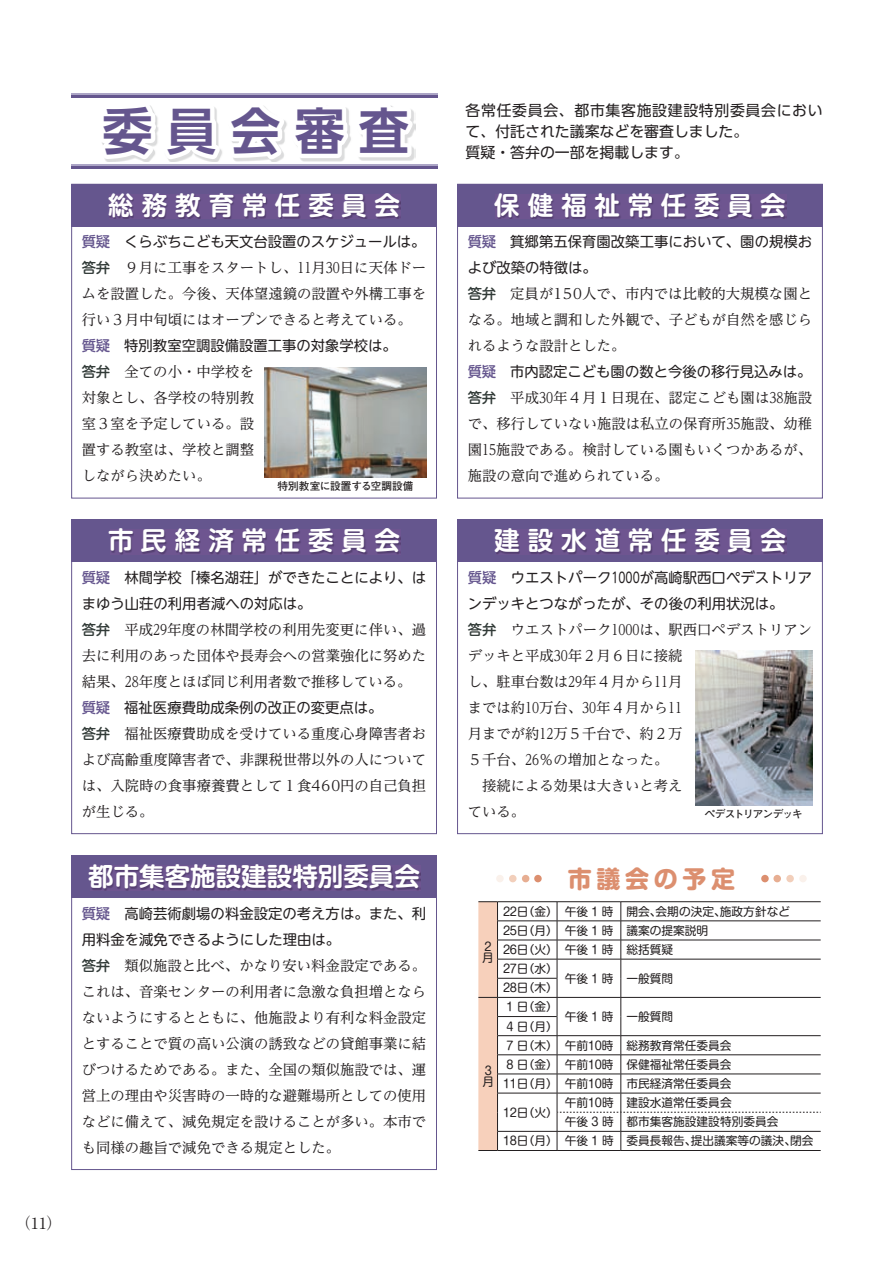
<style>
.page{position:relative;width:893px;height:1263px;background:#fff}
.page>*{position:absolute;margin:0;border:0;box-sizing:border-box;transform-origin:0 0}
.t1{font:700 49.95px "UD Shin Go Pro De";letter-spacing:.28em;color:#65568e}
.t2{font:700 25.5px "UD Shin M Go Pro De";letter-spacing:.3em;color:#fff}
.t3{font:700 25.5px "UD Shin M Go Pro De";color:#fff}
.t4{font:700 23.85px "Shin M Go Pro";letter-spacing:.2em;color:#dc8f6f}
.t5{font:15.9px "Ryumin";color:#231f20}
.t6{font:14.85px "UD Shin Go Pro";color:#231f20}
.t7{font:14.85px "UD Shin Go Pro";letter-spacing:.045em;color:#231f20}
.t8{font:14.4px/26.1px "UD Reimin Pro";color:#231f20;text-align:justify}
.t9{font:14.4px/26.1px "UD Shin M Go Pro";color:#231f20}
.t10{font:11.7px "Shin M Go Pro";color:#231f20}
.t11{font:700 10.65px "Futo Go B101";color:#231f20}
.t12{font:700 10.65px "Futo Go B101";letter-spacing:-.09em;color:#231f20}
.s1{font-weight:500;color:#65568e}
.s2{font-family:"UD Shin M Go Pro";font-weight:500;color:#323b38}
</style>
<div class="page">
<hr style="left:497px;top:920px;width:60px;height:1px;background:#231f20">
<hr style="left:497px;top:940px;width:60px;height:1px;background:#231f20">
<hr style="left:497px;top:959px;width:60px;height:1px;background:#231f20">
<hr style="left:497px;top:978px;width:60px;height:1px;background:#231f20">
<hr style="left:497px;top:1016px;width:60px;height:1px;background:#231f20">
<hr style="left:497px;top:1035px;width:60px;height:1px;background:#231f20">
<hr style="left:497px;top:1054px;width:60px;height:1px;background:#231f20">
<hr style="left:497px;top:1074px;width:60px;height:1px;background:#231f20">
<hr style="left:497px;top:1093px;width:60px;height:1px;background:#231f20">
<hr style="left:497px;top:1131px;width:60px;height:1px;background:#231f20">
<hr style="left:497px;top:1150px;width:60px;height:1px;background:#231f20">
<hr style="left:557px;top:1150px;width:64px;height:1px;background:#231f20">
<hr style="left:621px;top:1150px;width:200px;height:1px;background:#231f20">
<hr style="left:497px;top:901px;width:60px;height:1px;background:#231f20">
<hr style="left:557px;top:901px;width:64px;height:1px;background:#231f20">
<hr style="left:621px;top:901px;width:200px;height:1px;background:#231f20">
<hr style="left:497px;top:997px;width:60px;height:1px;background:#231f20">
<svg style="left:557px;top:902px;width:264px;height:248px"></svg>
<svg style="left:478px;top:901px;width:20px;height:250px;background:#eac6b3"></svg>
<div style="left:522px;top:875px;width:7px;height:7px;background:#e7ae92;border-radius:50%"></div>
<div style="left:509px;top:875px;width:8px;height:7px;background:#f2cfbb;border-radius:50%"></div>
<div style="left:496px;top:875px;width:8px;height:7px;background:#faf1eb;border-radius:50%"></div>
<div style="left:534px;top:875px;width:8px;height:7px;background:#dc8f6f;border-radius:50%"></div>
<div style="left:773px;top:875px;width:8px;height:7px;background:#e7ae92;border-radius:50%"></div>
<div style="left:786px;top:875px;width:8px;height:7px;background:#f2cfbb;border-radius:50%"></div>
<div style="left:799px;top:875px;width:8px;height:7px;background:#faf1eb;border-radius:50%"></div>
<div style="left:761px;top:875px;width:8px;height:7px;background:#dc8f6f;border-radius:50%"></div>
<hr style="left:71px;top:94px;width:367px;height:2px;background:#aca5c6">
<hr style="left:71px;top:96px;width:367px;height:2px;background:#65568e">
<hr style="left:71px;top:165px;width:367px;height:2px;background:#aca5c6">
<hr style="left:71px;top:167px;width:367px;height:2px;background:#65568e">
<svg style="left:71px;top:93px;width:351px;height:74px"></svg>
<div style="left:71px;top:184px;width:366px;height:42px;background:#65568e"></div>
<div style="left:71px;top:519px;width:366px;height:43px;background:#65568e"></div>
<div style="left:71px;top:855px;width:366px;height:43px;background:#65568e"></div>
<div style="left:457px;top:184px;width:366px;height:42px;background:#65568e"></div>
<div style="left:457px;top:519px;width:366px;height:43px;background:#65568e"></div>
<img style="left:110px;top:194px;width:291px;height:25px">
<img style="left:110px;top:530px;width:291px;height:24px">
<img style="left:90px;top:865px;width:331px;height:25px">
<img style="left:496px;top:194px;width:290px;height:25px">
<img style="left:496px;top:530px;width:290px;height:24px">
<img style="left:264px;top:367px;width:162px;height:110px">
<img style="left:695px;top:650px;width:117px;height:155px">
<p class="t5" style="left:15px;top:1213px;width:49px">)11(</p>
<h1 class="t1" style="left:103px;top:91px;width:308px">委員会審査</h1>
<h2 class="t2" style="left:108px;top:184px;width:293px">総務教育常任委員会</h2>
<p class="t9" style="left:82px;top:228px;width:345px"><span class="s1">質疑</span>　くらぶちこども天文台設置のスケジュールは。</p>
<p class="t8" style="left:82px;top:254px;width:346px"><span class="s2">答弁</span>　９月に工事をスタートし、11月30日に天体ドームを設置した。今後、天体望遠鏡の設置や外構工事を行い３月中旬頃にはオープンできると考えている。</p>
<p class="t9" style="left:82px;top:332px;width:317px"><span class="s1">質疑</span>　特別教室空調設備設置工事の対象学校は。</p>
<p class="t8" style="left:82px;top:358px;width:174px"><span class="s2">答弁</span>　全ての小・中学校を対象とし、各学校の特別教室３室を予定している。設置する教室は、学校と調整しながら決めたい。</p>
<p class="t11" style="left:277px;top:479px;width:138px">特別教室に設置する空調設備</p>
<h2 class="t2" style="left:108px;top:520px;width:293px">市民経済常任委員会</h2>
<p class="t9" style="left:82px;top:564px;width:346px"><span class="s1">質疑</span>　林間学校「榛名湖荘」ができたことにより、はまゆう山荘の利用者減への対応は。</p>
<p class="t8" style="left:82px;top:616px;width:346px"><span class="s2">答弁</span>　平成29年度の林間学校の利用先変更に伴い、過去に利用のあった団体や長寿会への営業強化に努めた結果、28年度とほぼ同じ利用者数で推移している。</p>
<p class="t9" style="left:82px;top:694px;width:302px"><span class="s1">質疑</span>　福祉医療費助成条例の改正の変更点は。</p>
<p class="t8" style="left:82px;top:720px;width:346px"><span class="s2">答弁</span>　福祉医療費助成を受けている重度心身障害者および高齢重度障害者で、非課税世帯以外の人については、入院時の食事療養費として１食460円の自己負担が生じる。</p>
<h2 class="t3" style="left:88px;top:856px;width:333px">都市集客施設建設特別委員会</h2>
<p class="t9" style="left:82px;top:900px;width:346px"><span class="s1">質疑</span>　高崎芸術劇場の料金設定の考え方は。また、利用料金を減免できるようにした理由は。</p>
<p class="t8" style="left:82px;top:952px;width:346px"><span class="s2">答弁</span>　類似施設と比べ、かなり安い料金設定である。これは、音楽センターの利用者に急激な負担増とならないようにするとともに、他施設より有利な料金設定とすることで質の高い公演の誘致などの貸館事業に結びつけるためである。また、全国の類似施設では、運営上の理由や災害時の一時的な避難場所としての使用などに備えて、減免規定を設けることが多い。本市でも同様の趣旨で減免できる規定とした。</p>
<p class="t7" style="left:466px;top:98px;width:359px">各常任委員会、都市集客施設建設特別委員会におい</p>
<p class="t6" style="left:466px;top:140px;width:225px">質疑・答弁の一部を掲載します。</p>
<p class="t6" style="left:466px;top:119px;width:284px">て、付託された議案などを審査しました。</p>
<h2 class="t2" style="left:494px;top:184px;width:293px">保健福祉常任委員会</h2>
<p class="t9" style="left:468px;top:228px;width:346px"><span class="s1">質疑</span>　箕郷第五保育園改築工事において、園の規模および改築の特徴は。</p>
<p class="t8" style="left:468px;top:280px;width:346px"><span class="s2">答弁</span>　定員が150人で、市内では比較的大規模な園となる。地域と調和した外観で、子どもが自然を感じられるような設計とした。</p>
<p class="t9" style="left:468px;top:358px;width:345px"><span class="s1">質疑</span>　市内認定こども園の数と今後の移行見込みは。</p>
<p class="t8" style="left:468px;top:384px;width:346px"><span class="s2">答弁</span>　平成30年４月１日現在、認定こども園は38施設で、移行していない施設は私立の保育所35施設、幼稚園15施設である。検討している園もいくつかあるが、施設の意向で進められている。</p>
<h2 class="t2" style="left:494px;top:520px;width:293px">建設水道常任委員会</h2>
<p class="t9" style="left:468px;top:564px;width:346px"><span class="s1">質疑</span>　ウエストパーク1000が高崎駅西口ペデストリアンデッキとつながったが、その後の利用状況は。</p>
<p class="t8" style="left:468px;top:616px;width:346px;text-align:left"><span class="s2">答弁</span>　ウエストパーク1000は、駅西口ペデストリアンデッキと平成30年２月６日に接続<br>し、駐車台数は29年４月から11月<br>までは約10万台、30年４月から11<br>月までが約12万５千台で、約２万<br>５千台、26％の増加となった。<br>　接続による効果は大きいと考え<br>ている。</p>
<p class="t12" style="left:705px;top:808px;width:100px">ペデストリアンデッキ</p>
<p class="t10" style="left:482px;top:937px;width:10px">２</p>
<p class="t10" style="left:482px;top:948px;width:11px">月</p>
<p class="t10" style="left:482px;top:1061px;width:10px">３</p>
<p class="t10" style="left:482px;top:1072px;width:11px">月</p>
<p class="t10" style="left:503px;top:902px;width:56px">22 （日金）</p>
<p class="t10" style="left:503px;top:921px;width:56px">25 （日月）</p>
<p class="t10" style="left:503px;top:940px;width:56px">26 （日火）</p>
<p class="t10" style="left:503px;top:978px;width:56px">28 （日木(</p>
<p class="t10" style="left:503px;top:959px;width:56px">27 （日水）</p>
<p class="t10" style="left:504px;top:997px;width:55px">１（日金）</p>
<p class="t10" style="left:504px;top:1017px;width:55px">４（日月(</p>
<p class="t10" style="left:504px;top:1036px;width:55px">７（日木）</p>
<p class="t10" style="left:504px;top:1055px;width:55px">８（日金）</p>
<p class="t10" style="left:503px;top:1074px;width:56px">11 （日月）</p>
<p class="t10" style="left:503px;top:1103px;width:56px">12 （日火）</p>
<p class="t10" style="left:503px;top:1131px;width:56px">18 （日月）</p>
<h3 class="t4" style="left:568px;top:860px;width:169px">市議会の予定</h3>
<p class="t10" style="left:565px;top:902px;width:50px">午後１時</p>
<p class="t10" style="left:626px;top:902px;width:37px">開会、</p>
<p class="t10" style="left:656px;top:902px;width:72px">会期の決定、</p>
<p class="t10" style="left:720px;top:902px;width:72px">施政方針など</p>
<p class="t10" style="left:565px;top:921px;width:50px">午後１時</p>
<p class="t10" style="left:626px;top:921px;width:83px">議案の提案説明</p>
<p class="t10" style="left:565px;top:940px;width:50px">午後１時</p>
<p class="t10" style="left:626px;top:940px;width:48px">総括質疑</p>
<p class="t10" style="left:565px;top:969px;width:50px">午後１時</p>
<p class="t10" style="left:626px;top:969px;width:48px">一般質問</p>
<p class="t10" style="left:565px;top:1007px;width:50px">午後１時</p>
<p class="t10" style="left:626px;top:1007px;width:48px">一般質問</p>
<p class="t10" style="left:565px;top:1036px;width:50px">午前10時</p>
<p class="t10" style="left:626px;top:1036px;width:107px">総務教育常任委員会</p>
<p class="t10" style="left:565px;top:1055px;width:50px">午前10時</p>
<p class="t10" style="left:626px;top:1055px;width:107px">保健福祉常任委員会</p>
<p class="t10" style="left:565px;top:1074px;width:50px">午前10時</p>
<p class="t10" style="left:626px;top:1074px;width:107px">市民経済常任委員会</p>
<p class="t10" style="left:565px;top:1093px;width:50px">午前10時</p>
<p class="t10" style="left:626px;top:1093px;width:107px">建設水道常任委員会</p>
<p class="t10" style="left:565px;top:1112px;width:50px">午後３時</p>
<p class="t10" style="left:626px;top:1112px;width:154px">都市集客施設建設特別委員会</p>
<p class="t10" style="left:565px;top:1131px;width:50px">午後１時</p>
<p class="t10" style="left:790px;top:1131px;width:25px">閉会</p>
<p class="t10" style="left:691px;top:1131px;width:107px">提出議案等の議決、</p>
<p class="t10" style="left:626px;top:1131px;width:72px">委員長報告、</p>
</div>
